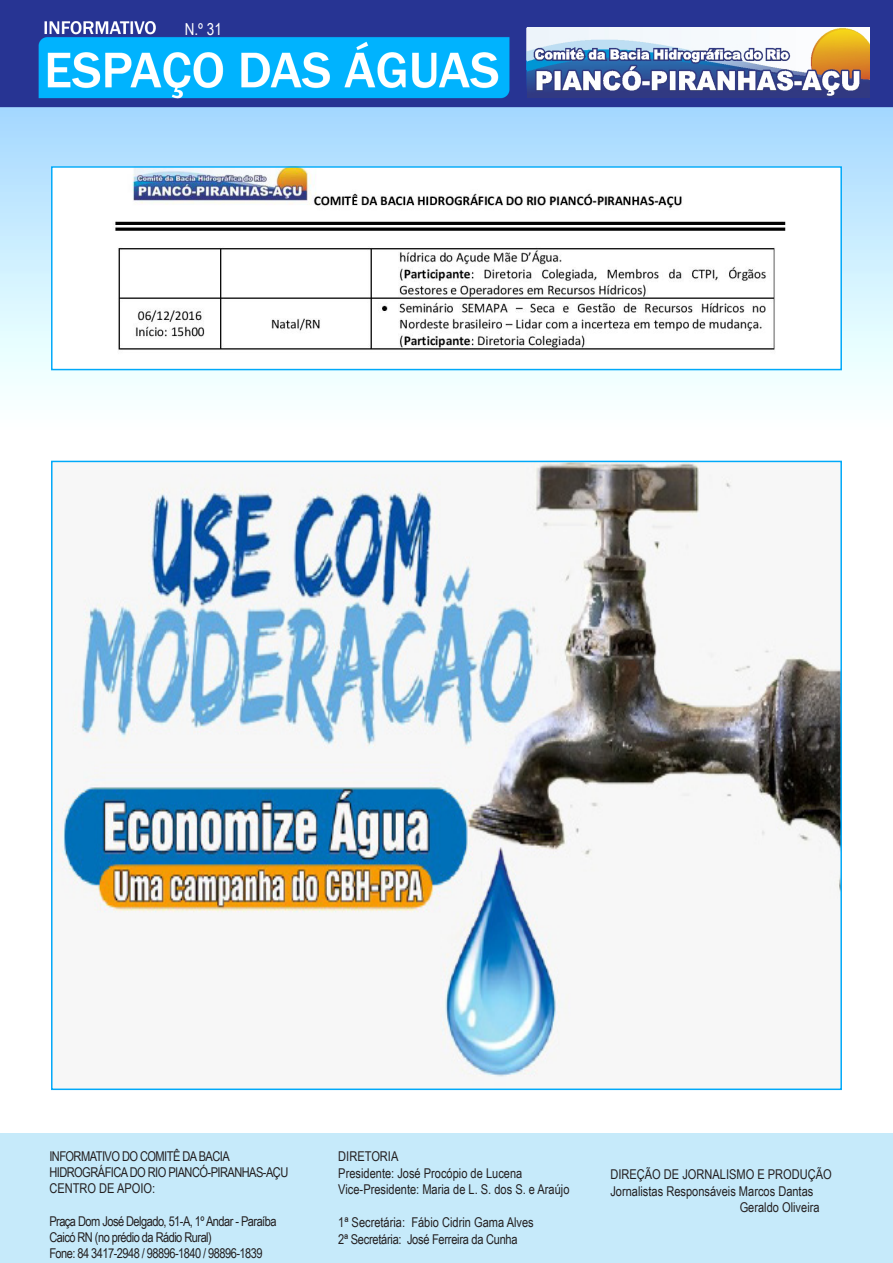
<style>
.page{position:relative;width:893px;height:1263px;background:#fff}
.page>*{position:absolute;margin:0;border:0;box-sizing:border-box;transform-origin:0 0}
.t1{font:16.5px "Arial Narrow";color:#fff}
.t2{font:13.5px "Arial Narrow";color:#231f20}
.t3{font:13.5px "Arial Narrow";letter-spacing:-.04em;color:#231f20}
.t4{font:13.5px "Arial Narrow";letter-spacing:-.02em;color:#231f20}
</style>
<div class="page">
<img style="left:0;top:0;width:893px;height:1091px">
<img style="left:527px;top:28px;width:342px;height:70px">
<img style="left:54px;top:169px;width:785px;height:198px">
<div style="left:51px;top:166px;width:791px;height:204px;border:2px solid #00a9f9"></div>
<img style="left:54px;top:464px;width:785px;height:623px">
<div style="left:0;top:1133px;width:893px;height:130px;background:#c6eafa"></div>
<p class="t1" style="left:185px;top:17px;width:39px">N.º 31</p>
<p class="t3" style="left:49px;top:1146px;width:182px">INFORMATIVO DO COMITÊ DA BACIA</p>
<p class="t3" style="left:49px;top:1162px;width:241px">HIDROGRÁFICA DO RIO PIANCÓ-PIRANHAS-AÇU</p>
<p class="t2" style="left:49px;top:1179px;width:107px">CENTRO DE APOIO:</p>
<p class="t3" style="left:49px;top:1211px;width:229px">Praça Dom José Delgado, 51-A, 1º Andar - Paraíba</p>
<p class="t3" style="left:49px;top:1227px;width:164px">Caicó RN (no prédio da Rádio Rural)</p>
<p class="t3" style="left:49px;top:1243px;width:215px">Fone: 84 3417-2948 / 98896-1840 / 98896-1839</p>
<p class="t2" style="left:338px;top:1146px;width:62px">DIRETORIA</p>
<p class="t2" style="left:338px;top:1163px;width:186px">Presidente: José Procópio de Lucena</p>
<p class="t2" style="left:338px;top:1179px;width:233px">Vice-Presidente: Maria de L. S. dos S. e Araújo</p>
<p class="t2" style="left:338px;top:1212px;width:197px">1ª Secretária: Fábio Cidrin Gama Alves</p>
<p class="t4" style="left:338px;top:1229px;width:181px">2ª Secretária: José Ferreira da Cunha</p>
<p class="t2" style="left:610px;top:1164px;width:223px">DIREÇÃO DE JORNALISMO E PRODUÇÃO</p>
<p class="t2" style="left:610px;top:1181px;width:205px">Jornalistas Responsáveis Marcos Dantas</p>
<p class="t2" style="left:740px;top:1197px;width:81px">Geraldo Oliveira</p>
</div>
